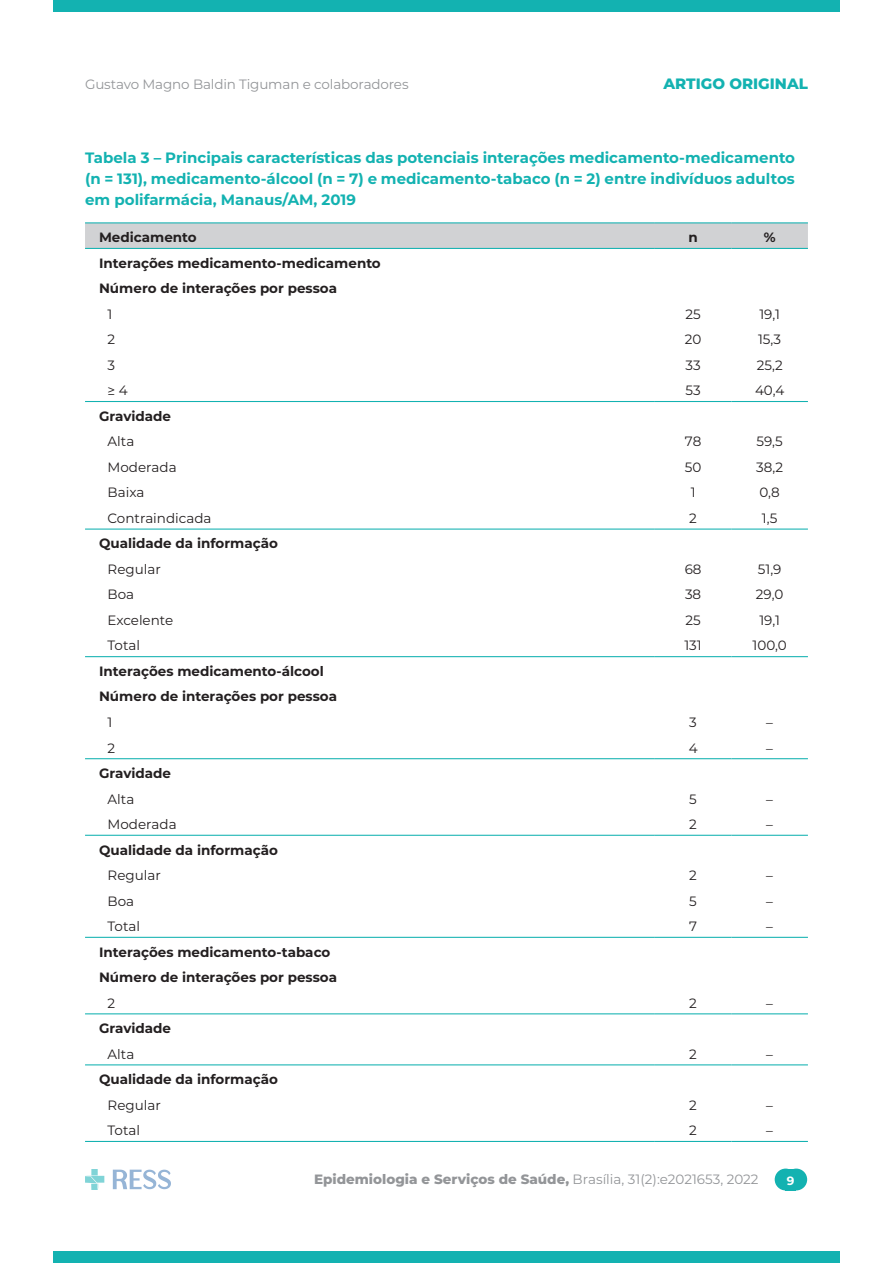
<style>
.page{position:relative;width:893px;height:1263px;background:#fff}
.page>*{position:absolute;margin:0;border:0;box-sizing:border-box;transform-origin:0 0}
.titulo_tab{font:700 15px/21px "Montserrat";color:#13b2b1;text-align:justify}
.t1{font:800 15px "Montserrat";color:#13b2b1}
.texto_tab_esq{font:700 13.5px "Montserrat";color:#231f20}
.texto_tab_esq2{font:13.5px "Montserrat";color:#231f20}
.texto_tab_cen{font:13.5px "Montserrat";color:#231f20}
.t2{font:800 13.5px "Montserrat";color:#939598}
.t3{font:13.5px "Montserrat";letter-spacing:-.01em;color:#939598}
.texto_tab_cen-2{font:700 13.5px "Montserrat";color:#231f20}
.t4{font:700 12px "Montserrat";color:#fff}
.s1{font-weight:400}
</style>
<div class="page">
<div style="left:53px;top:1251px;width:787px;height:12px;background:#13b2b1"></div>
<div style="left:53px;top:0;width:787px;height:11px;background:#13b2b1"></div>
<img style="left:85px;top:1170px;width:85px;height:19px">
<div style="left:775px;top:1168px;width:21px;height:22px;background:#13b2b1;border-radius:50%"></div>
<div style="left:785px;top:1168px;width:22px;height:22px;background:#13b2b1;border-radius:50%"></div>
<div style="left:785px;top:1168px;width:11px;height:22px;background:#13b2b1"></div>
<svg style="left:85px;top:223px;width:723px;height:25px;background:#ccd1d3"></svg>
<hr style="left:85px;top:222px;width:570px;height:1px;background:#13b2b1">
<hr style="left:655px;top:222px;width:76px;height:1px;background:#13b2b1">
<hr style="left:731px;top:222px;width:77px;height:1px;background:#13b2b1">
<hr style="left:85px;top:248px;width:570px;height:1px;background:#13b2b1">
<hr style="left:655px;top:248px;width:76px;height:1px;background:#13b2b1">
<hr style="left:731px;top:248px;width:77px;height:1px;background:#13b2b1">
<hr style="left:85px;top:1141px;width:570px;height:1px;background:#13b2b1">
<hr style="left:655px;top:1141px;width:76px;height:1px;background:#13b2b1">
<hr style="left:731px;top:1141px;width:77px;height:1px;background:#13b2b1">
<hr style="left:85px;top:401px;width:570px;height:1px;background:#13b2b1">
<hr style="left:655px;top:401px;width:76px;height:1px;background:#13b2b1">
<hr style="left:731px;top:401px;width:77px;height:1px;background:#13b2b1">
<hr style="left:85px;top:528px;width:570px;height:2px;background:#13b2b1">
<hr style="left:655px;top:528px;width:76px;height:2px;background:#13b2b1">
<hr style="left:731px;top:528px;width:77px;height:2px;background:#13b2b1">
<hr style="left:85px;top:656px;width:570px;height:1px;background:#13b2b1">
<hr style="left:655px;top:656px;width:76px;height:1px;background:#13b2b1">
<hr style="left:731px;top:656px;width:77px;height:1px;background:#13b2b1">
<hr style="left:85px;top:758px;width:570px;height:1px;background:#13b2b1">
<hr style="left:655px;top:758px;width:76px;height:1px;background:#13b2b1">
<hr style="left:731px;top:758px;width:77px;height:1px;background:#13b2b1">
<hr style="left:85px;top:937px;width:570px;height:1px;background:#13b2b1">
<hr style="left:655px;top:937px;width:76px;height:1px;background:#13b2b1">
<hr style="left:731px;top:937px;width:77px;height:1px;background:#13b2b1">
<hr style="left:85px;top:1013px;width:570px;height:1px;background:#13b2b1">
<hr style="left:655px;top:1013px;width:76px;height:1px;background:#13b2b1">
<hr style="left:731px;top:1013px;width:77px;height:1px;background:#13b2b1">
<hr style="left:85px;top:1064px;width:570px;height:1px;background:#13b2b1">
<hr style="left:655px;top:1064px;width:76px;height:1px;background:#13b2b1">
<hr style="left:731px;top:1064px;width:77px;height:1px;background:#13b2b1">
<hr style="left:85px;top:835px;width:570px;height:1px;background:#13b2b1">
<hr style="left:655px;top:835px;width:76px;height:1px;background:#13b2b1">
<hr style="left:731px;top:835px;width:77px;height:1px;background:#13b2b1">
<p class="t3" style="left:85px;top:75px;width:325px">Gustavo Magno Baldin Tiguman e colaboradores</p>
<p class="t1" style="left:663px;top:73px;width:146px">ARTIGO ORIGINAL</p>
<p class="titulo_tab" style="left:85px;top:147px;width:712px">Tabela 3 – Principais características das potenciais interações medicamento-medicamento (n = 131), medicamento-álcool (n = 7) e medicamento-tabaco (n = 2) entre indivíduos adultos em polifarmácia, Manaus/AM, 2019</p>
<p class="texto_tab_esq" style="left:99px;top:228px;width:99px">Medicamento</p>
<p class="texto_tab_cen-2" style="left:688px;top:228px;width:11px">n</p>
<p class="texto_tab_cen-2" style="left:764px;top:228px;width:13px">%</p>
<p class="texto_tab_esq" style="left:99px;top:253px;width:283px">Interações medicamento-medicamento</p>
<p class="texto_tab_esq" style="left:99px;top:279px;width:239px">Número de interações por pessoa</p>
<p class="texto_tab_esq2" style="left:108px;top:305px;width:6px">1</p>
<p class="texto_tab_cen" style="left:685px;top:305px;width:17px">25</p>
<p class="texto_tab_cen" style="left:759px;top:305px;width:22px">19,1</p>
<p class="texto_tab_esq2" style="left:108px;top:330px;width:9px">2</p>
<p class="texto_tab_cen" style="left:685px;top:330px;width:18px">20</p>
<p class="texto_tab_cen" style="left:758px;top:330px;width:25px">15,3</p>
<p class="texto_tab_esq2" style="left:108px;top:356px;width:9px">3</p>
<p class="texto_tab_cen" style="left:685px;top:356px;width:17px">33</p>
<p class="texto_tab_cen" style="left:757px;top:356px;width:27px">25,2</p>
<p class="texto_tab_esq2" style="left:108px;top:381px;width:22px">≥ 4</p>
<p class="texto_tab_cen" style="left:685px;top:381px;width:17px">53</p>
<p class="texto_tab_cen" style="left:755px;top:381px;width:31px">40,4</p>
<p class="texto_tab_esq" style="left:99px;top:406px;width:74px">Gravidade</p>
<p class="texto_tab_esq2" style="left:108px;top:432px;width:28px">Alta</p>
<p class="texto_tab_cen" style="left:685px;top:432px;width:18px">78</p>
<p class="texto_tab_cen" style="left:756px;top:432px;width:28px">59,5</p>
<p class="texto_tab_esq2" style="left:108px;top:458px;width:71px">Moderada</p>
<p class="texto_tab_cen" style="left:685px;top:458px;width:18px">50</p>
<p class="texto_tab_cen" style="left:756px;top:458px;width:29px">38,2</p>
<p class="texto_tab_esq2" style="left:108px;top:483px;width:38px">Baixa</p>
<p class="texto_tab_cen" style="left:691px;top:483px;width:6px">1</p>
<p class="texto_tab_cen" style="left:759px;top:483px;width:22px">0,8</p>
<p class="texto_tab_esq2" style="left:108px;top:509px;width:106px">Contraindicada</p>
<p class="texto_tab_cen" style="left:689px;top:509px;width:9px">2</p>
<p class="texto_tab_cen" style="left:762px;top:509px;width:17px">1,5</p>
<p class="texto_tab_esq" style="left:99px;top:534px;width:180px">Qualidade da informação</p>
<p class="texto_tab_esq2" style="left:108px;top:560px;width:55px">Regular</p>
<p class="texto_tab_cen" style="left:685px;top:560px;width:18px">68</p>
<p class="texto_tab_cen" style="left:758px;top:560px;width:25px">51,9</p>
<p class="texto_tab_esq2" style="left:108px;top:585px;width:28px">Boa</p>
<p class="texto_tab_cen" style="left:685px;top:585px;width:18px">38</p>
<p class="texto_tab_cen" style="left:756px;top:585px;width:29px">29,0</p>
<p class="texto_tab_esq2" style="left:108px;top:611px;width:67px">Excelente</p>
<p class="texto_tab_cen" style="left:685px;top:611px;width:17px">25</p>
<p class="texto_tab_cen" style="left:759px;top:611px;width:22px">19,1</p>
<p class="texto_tab_esq2" style="left:108px;top:636px;width:34px">Total</p>
<p class="texto_tab_cen" style="left:684px;top:636px;width:19px">131</p>
<p class="texto_tab_cen" style="left:752px;top:636px;width:36px">100,0</p>
<p class="texto_tab_esq" style="left:99px;top:661px;width:226px">Interações medicamento-álcool</p>
<p class="texto_tab_esq" style="left:99px;top:687px;width:239px">Número de interações por pessoa</p>
<p class="texto_tab_esq2" style="left:108px;top:713px;width:6px">1</p>
<p class="texto_tab_cen" style="left:689px;top:713px;width:9px">3</p>
<p class="texto_tab_cen" style="left:766px;top:713px;width:8px">–</p>
<p class="texto_tab_esq2" style="left:108px;top:738px;width:9px">2</p>
<p class="texto_tab_cen" style="left:689px;top:738px;width:10px">4</p>
<p class="texto_tab_cen" style="left:766px;top:738px;width:8px">–</p>
<p class="texto_tab_esq" style="left:99px;top:763px;width:74px">Gravidade</p>
<p class="texto_tab_esq2" style="left:108px;top:789px;width:28px">Alta</p>
<p class="texto_tab_cen" style="left:689px;top:789px;width:9px">5</p>
<p class="texto_tab_cen" style="left:766px;top:789px;width:8px">–</p>
<p class="texto_tab_esq2" style="left:108px;top:815px;width:71px">Moderada</p>
<p class="texto_tab_cen" style="left:689px;top:815px;width:9px">2</p>
<p class="texto_tab_cen" style="left:766px;top:815px;width:8px">–</p>
<p class="texto_tab_esq" style="left:99px;top:840px;width:180px">Qualidade da informação</p>
<p class="texto_tab_esq2" style="left:108px;top:866px;width:55px">Regular</p>
<p class="texto_tab_cen" style="left:689px;top:866px;width:9px">2</p>
<p class="texto_tab_cen" style="left:766px;top:866px;width:8px">–</p>
<p class="texto_tab_esq2" style="left:108px;top:891px;width:28px">Boa</p>
<p class="texto_tab_cen" style="left:689px;top:891px;width:9px">5</p>
<p class="texto_tab_cen" style="left:766px;top:891px;width:8px">–</p>
<p class="texto_tab_esq2" style="left:108px;top:917px;width:34px">Total</p>
<p class="texto_tab_cen" style="left:689px;top:917px;width:9px">7</p>
<p class="texto_tab_cen" style="left:766px;top:917px;width:8px">–</p>
<p class="texto_tab_esq" style="left:99px;top:942px;width:233px">Interações medicamento-tabaco</p>
<p class="texto_tab_esq" style="left:99px;top:967px;width:239px">Número de interações por pessoa</p>
<p class="texto_tab_esq2" style="left:108px;top:993px;width:9px">2</p>
<p class="texto_tab_cen" style="left:689px;top:993px;width:9px">2</p>
<p class="texto_tab_cen" style="left:766px;top:993px;width:8px">–</p>
<p class="texto_tab_esq" style="left:99px;top:1019px;width:74px">Gravidade</p>
<p class="texto_tab_esq2" style="left:108px;top:1044px;width:28px">Alta</p>
<p class="texto_tab_cen" style="left:689px;top:1044px;width:9px">2</p>
<p class="texto_tab_cen" style="left:766px;top:1044px;width:8px">–</p>
<p class="texto_tab_esq" style="left:99px;top:1070px;width:180px">Qualidade da informação</p>
<p class="texto_tab_esq2" style="left:108px;top:1096px;width:55px">Regular</p>
<p class="texto_tab_cen" style="left:689px;top:1096px;width:9px">2</p>
<p class="texto_tab_cen" style="left:766px;top:1096px;width:8px">–</p>
<p class="texto_tab_esq2" style="left:108px;top:1121px;width:34px">Total</p>
<p class="texto_tab_cen" style="left:689px;top:1121px;width:9px">2</p>
<p class="texto_tab_cen" style="left:766px;top:1121px;width:8px">–</p>
<p class="t2" style="left:314px;top:1170px;width:446px">Epidemiologia e Serviços de Saúde, <span class="s1">Brasília, 31(2):e2021653, 2022</span></p>
<p class="t4" style="left:787px;top:1172px;width:9px">9</p>
</div>
